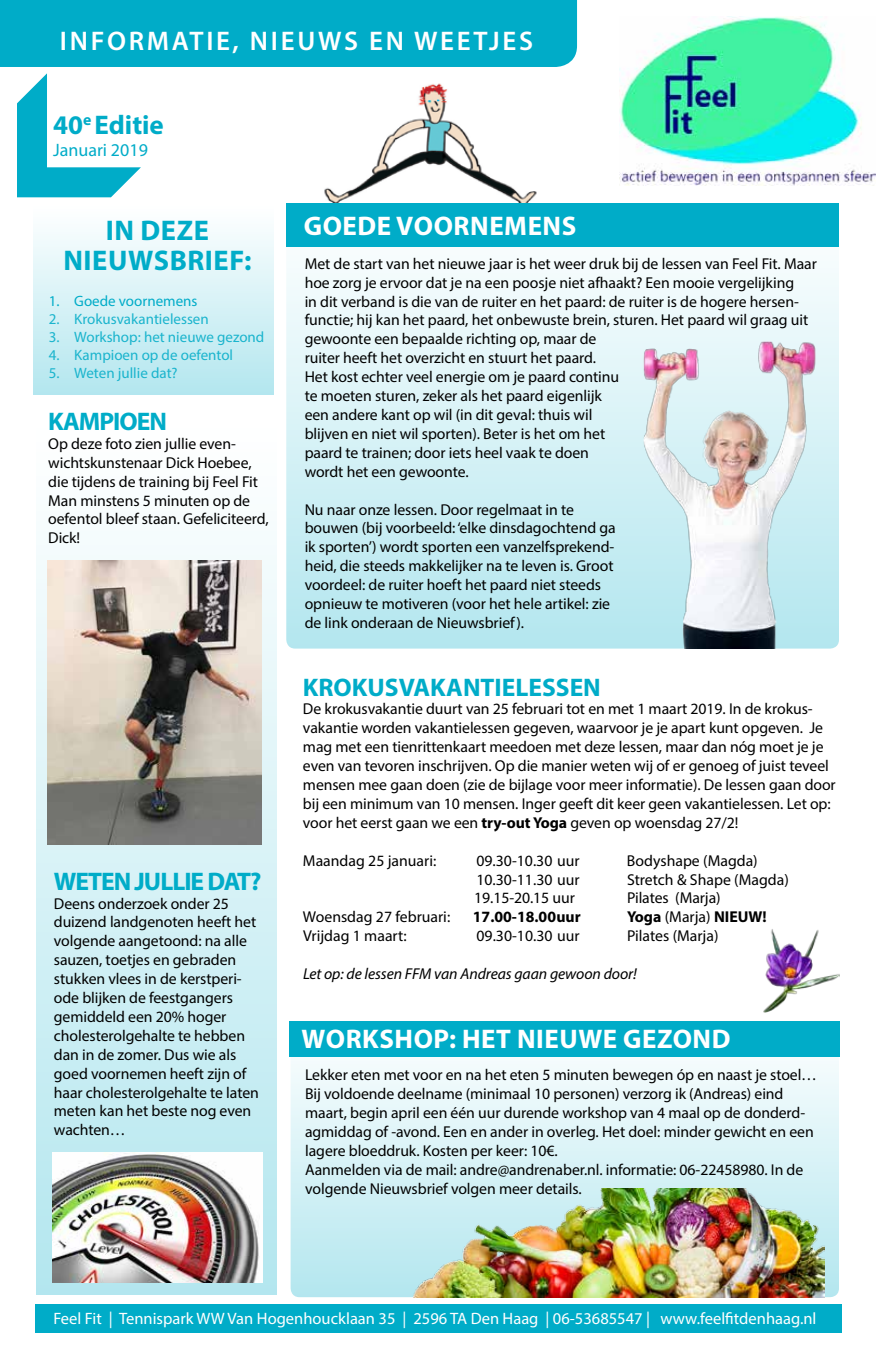
<style>
.page{position:relative;width:893px;height:1361px;background:#fff}
.page>*{position:absolute;margin:0;border:0;box-sizing:border-box;transform-origin:0 0}
.t1{font:700 28.5px/30px "Myriad Pro";letter-spacing:.02em;color:#00acc8;text-align:center}
.t2{font:700 27px "Myriad Pro";letter-spacing:.02em;color:#fff}
.t3{font:600 27px "Myriad Pro";letter-spacing:.1em;color:#fff}
.t4{font:700 27px "Myriad Pro";color:#00acc8}
.t5{font:700 25.5px "Myriad Pro";letter-spacing:-.035em;color:#00acc8}
.t6{font:700 25.5px "Myriad Pro";color:#00acc8}
.t7{font:18px "Myriad Pro";color:#00acc8}
.t8{font:16.5px "Myriad Pro";color:#fff}
.t9{font:15.75px/18.9px "Myriad Pro";letter-spacing:-.005em;color:#000}
.t10{font:italic 15.75px "Myriad Pro";letter-spacing:-.005em;color:#000}
.t11{font:700 15.75px "Myriad Pro";color:#000}
.t12{font:15px "Myriad Pro";color:#1ab4cd}
.t13{font:15px "Myriad Pro";color:#00acc8}
.s1{font-weight:700}
.s2{font-weight:400}
</style>
<div class="page">
<svg style="left:291px;top:1061px;width:548px;height:236px"></svg>
<div style="left:36px;top:421px;width:240px;height:873px;background:linear-gradient(to bottom,#fff,#b3e4ec)"></div>
<div style="left:34px;top:204px;width:240px;height:190px;background:linear-gradient(to bottom,#fff,#b4e6ef)"></div>
<div style="left:0;top:0;width:577px;height:67px;background:#00acc8"></div>
<svg style="left:17px;top:73px;width:124px;height:124px"></svg>
<img style="left:620px;top:17px;width:255px;height:168px">
<div style="left:289px;top:1022px;width:551px;height:35px;background:#00acc8"></div>
<div style="left:35px;top:1304px;width:806px;height:29px;background:#00acc8"></div>
<img style="left:324px;top:83px;width:213px;height:120px">
<svg style="left:286px;top:246px;width:553px;height:402px"></svg>
<div style="left:286px;top:203px;width:553px;height:43px;background:#00acc8"></div>
<img style="left:763px;top:929px;width:76px;height:83px">
<img style="left:48px;top:560px;width:213px;height:284px">
<img style="left:359px;top:1188px;width:466px;height:109px">
<img style="left:53px;top:1152px;width:210px;height:130px">
<img style="left:620px;top:335px;width:212px;height:313px">
<h2 class="t3" style="left:60px;top:23px;width:475px">INFORMATIE, NIEUWS EN WEETJES</h2>
<h2 class="t4" style="left:53px;top:107px;width:112px">40<sup>e</sup> Editie</h2>
<p class="t7" style="left:53px;top:138px;width:96px">Januari 2019</p>
<h1 class="t1" style="left:63px;top:215px;width:190px">In deze nieuwsbrief:</h1>
<p class="t13" style="left:49px;top:292px;width:150px">1. Goede voornemens</p>
<p class="t12" style="left:49px;top:310px;width:162px">2. Krokusvakantielessen</p>
<p class="t12" style="left:49px;top:328px;width:217px">3. Workshop: het nieuwe gezond</p>
<p class="t12" style="left:49px;top:346px;width:186px">4. Kampioen op de oefentol</p>
<p class="t12" style="left:49px;top:364px;width:130px">5. Weten jullie dat?</p>
<h3 class="t5" style="left:48px;top:405px;width:120px">KAMPIOEN</h3>
<p class="t9" style="left:48px;top:434px;width:222px">Op deze foto zien jullie even&shy;wichtskunstenaar Dick Hoebee, die tijdens de training bij Feel Fit<br>Man minstens 5 minuten op de oefentol bleef staan. Gefeliciteerd,<br>Dick!</p>
<h3 class="t5" style="left:54px;top:864px;width:209px">WETEN JULLIE DAT?</h3>
<p class="t9" style="left:54px;top:893px;width:207px">Deens onderzoek onder 25 duizend landgenoten heeft het volgende aangetoond: na alle sauzen, toetjes en gebraden stukken vlees in de kerstperi&shy;ode blijken de feestgangers gemiddeld een 20% hoger cholesterolgehalte te hebben dan in de zomer. Dus wie als goed voornemen heeft zijn of haar cholesterolgehalte te laten meten kan het beste nog even wachten…</p>
<h2 class="t2" style="left:304px;top:208px;width:272px">GOEDE VOORNEMENS</h2>
<p class="t9" style="left:305px;top:254px;width:514px">Met de start van het nieuwe jaar is het weer druk bij de lessen van Feel Fit. Maar hoe zorg je ervoor dat je na een poosje niet afhaakt? Een mooie vergelijking<br>in dit verband is die van de ruiter en het paard: de ruiter is de hogere hersen&shy;functie; hij kan het paard, het onbewuste brein, sturen. Het paard wil graag uit gewoonte een bepaalde richting op, maar de<br>ruiter heeft het overzicht en stuurt het paard.<br>Het kost echter veel energie om je paard continu<br>te moeten sturen, zeker als het paard eigenlijk<br>een andere kant op wil (in dit geval: thuis wil<br>blijven en niet wil sporten). Beter is het om het<br>paard te trainen; door iets heel vaak te doen<br>wordt het een gewoonte.</p>
<p class="t9" style="left:305px;top:499px;width:313px">Nu naar onze lessen. Door regelmaat in te bouwen (bij voorbeeld: ‘elke dinsdagochtend ga ik sporten’) wordt sporten een vanzelfsprekend&shy;heid, die steeds makkelijker na te leven is. Groot voordeel: de ruiter hoeft het paard niet steeds opnieuw te motiveren (voor het hele artikel: zie de link onderaan de Nieuwsbrief).</p>
<h3 class="t6" style="left:303px;top:670px;width:299px">KROKUSVAKANTIELESSEN</h3>
<p class="t9" style="left:303px;top:699px;width:534px">De krokusvakantie duurt van 25 februari tot en met 1 maart 2019. In de krokus&shy;vakantie worden vakantielessen gegeven, waarvoor je je apart kunt opgeven. Je mag met een tienrittenkaart meedoen met deze lessen, maar dan nóg moet je je even van tevoren inschrijven. Op die manier weten wij of er genoeg of juist teveel mensen mee gaan doen (zie de bijlage voor meer informatie). De lessen gaan door bij een minimum van 10 mensen. Inger geeft dit keer geen vakantielessen. Let op: voor het eerst gaan we een <span class="s1">try-out Yoga</span> geven op woensdag 27/2!</p>
<p class="t9" style="left:303px;top:850px;width:135px">Maandag 25 januari:</p>
<p class="t9" style="left:476px;top:850px;width:105px">09.30-10.30 uur</p>
<p class="t9" style="left:627px;top:850px;width:132px">Bodyshape (Magda)</p>
<p class="t9" style="left:476px;top:869px;width:105px">10.30-11.30 uur</p>
<p class="t9" style="left:627px;top:869px;width:163px">Stretch &amp; Shape (Magda)</p>
<p class="t9" style="left:474px;top:888px;width:102px">19.15-20.15 uur</p>
<p class="t9" style="left:627px;top:888px;width:95px">Pilates (Marja)</p>
<p class="t9" style="left:303px;top:907px;width:149px">Woensdag 27 februari:</p>
<p class="t11" style="left:473px;top:907px;width:109px">17.00-18.00uur</p>
<p class="t11" style="left:627px;top:907px;width:141px">Yoga <span class="s2">(Marja)</span> NIEUW!</p>
<p class="t9" style="left:303px;top:926px;width:105px">Vrijdag 1 maart:</p>
<p class="t9" style="left:476px;top:926px;width:105px">09.30-10.30 uur</p>
<p class="t9" style="left:627px;top:926px;width:93px">Pilates (Marja)</p>
<p class="t10" style="left:303px;top:964px;width:335px">Let op: de lessen FFM van Andreas gaan gewoon door!</p>
<h2 class="t2" style="left:302px;top:1021px;width:428px">WORKSHOP: HET NIEUWE GEZOND</h2>
<p class="t9" style="left:305px;top:1065px;width:513px">Lekker eten met voor en na het eten 5 minuten bewegen óp en naast je stoel… Bij voldoende deelname (minimaal 10 personen) verzorg ik (Andreas) eind maart, begin april een één uur durende workshop van 4 maal op de donderd&shy;agmiddag of -avond. Een en ander in overleg. Het doel: minder gewicht en een lagere bloeddruk. Kosten per keer: 10€.<br>Aanmelden via de mail: andre@andrenaber.nl. informatie: 06-22458980. In de volgende Nieuwsbrief volgen meer details.</p>
<p class="t8" style="left:53px;top:1308px;width:764px">Feel Fit | Tennispark WW Van Hogenhoucklaan 35 | 2596 TA Den Haag | 06-53685547 | www.feelfitdenhaag.nl</p>
</div>
